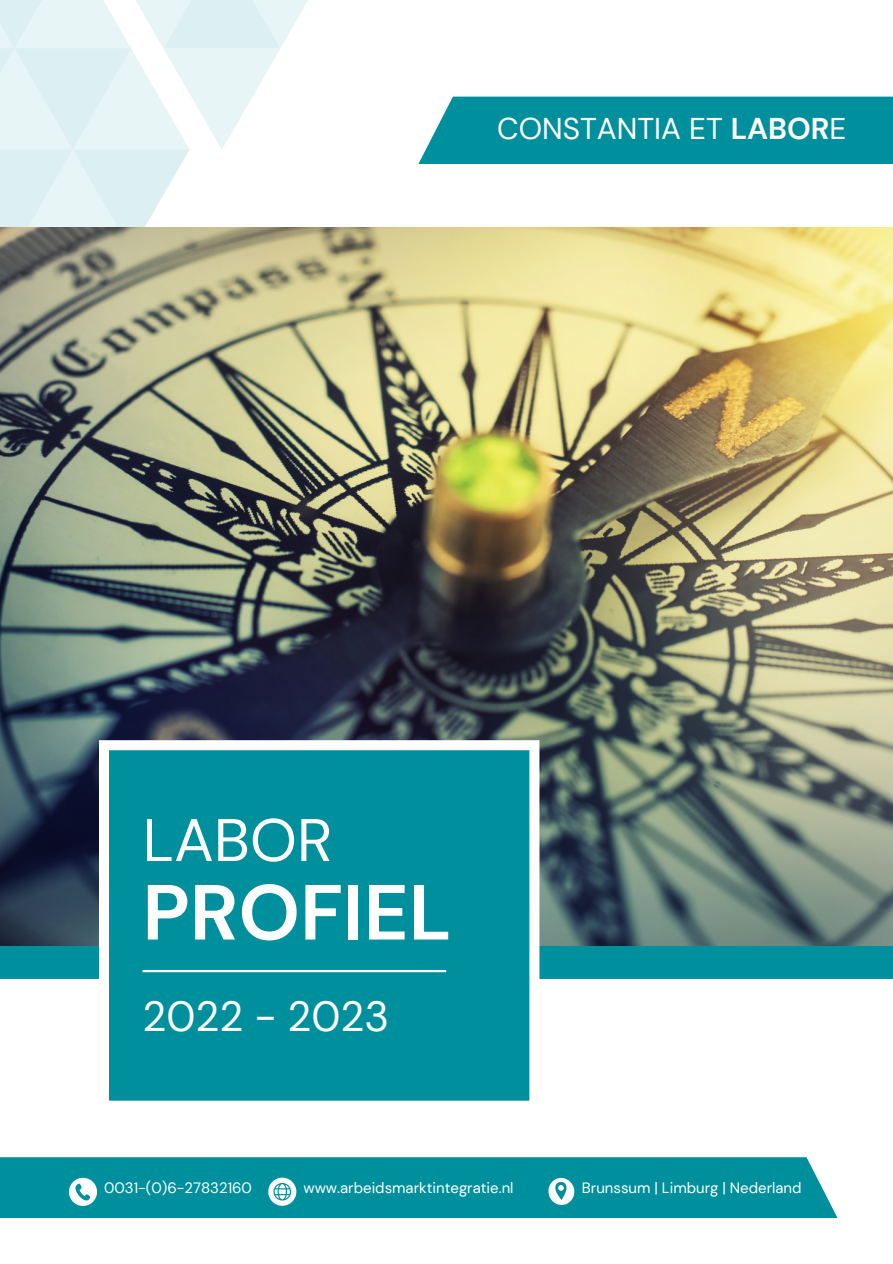
<style>
.page{position:relative;width:893px;height:1264px;background:#fff}
.page>*{position:absolute;margin:0;border:0;box-sizing:border-box;transform-origin:0 0}
.t1{font:700 78px "DM Sans";color:#fff}
.t2{font:60px "DM Sans";color:#fff}
.t3{font:42px "DM Sans";color:#fff}
.t4{font:30px "DM Sans";color:#fff}
.t5{font:15px "DM Sans";color:#fff}
.s1{font-weight:700}
</style>
<div class="page">
<svg style="left:0;top:0;width:308px;height:227px"></svg>
<img style="left:0;top:227px;width:892px;height:719px">
<div style="left:0;top:946px;width:892px;height:32px;background:#008f9c"></div>
<svg style="left:99px;top:740px;width:440px;height:361px;background:#1297a3"></svg>
<hr style="left:142px;top:969px;width:304px;height:3px;background:#fff">
<div style="left:0;top:1157px;width:837px;height:60px;background:#008f9c"></div>
<svg style="left:69px;top:1177px;width:28px;height:28px"></svg>
<svg style="left:548px;top:1177px;width:26px;height:27px"></svg>
<svg style="left:268px;top:1177px;width:28px;height:28px"></svg>
<div style="left:418px;top:97px;width:474px;height:67px;background:#008f9c"></div>
<h3 class="t4" style="left:497px;top:109px;width:351px">CONSTANTIA ET <span class="s1">LABOR</span>E</h3>
<h2 class="t2" style="left:142px;top:801px;width:191px">LABOR</h2>
<h1 class="t1" style="left:142px;top:862px;width:310px">PROFIEL</h1>
<h3 class="t3" style="left:142px;top:989px;width:248px">2022 - 2023</h3>
<p class="t5" style="left:104px;top:1178px;width:149px">0031-(0)6-27832160</p>
<p class="t5" style="left:303px;top:1178px;width:212px">www.arbeidsmarktintegratie.nl</p>
<p class="t5" style="left:582px;top:1178px;width:221px">Brunssum | Limburg | Nederland</p>
</div>
